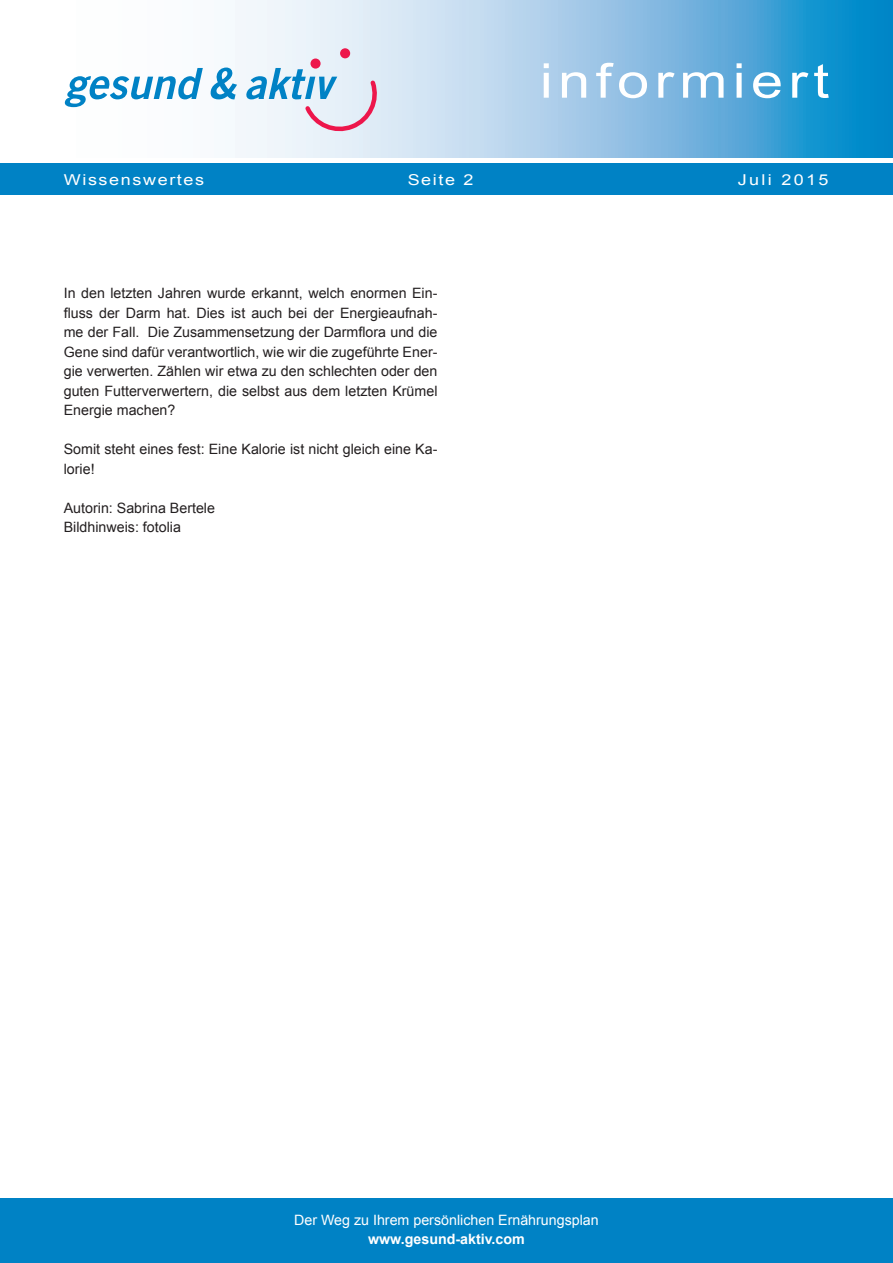
<style>
.page{position:relative;width:893px;height:1263px;background:#fff}
.page>*{position:absolute;margin:0;border:0;box-sizing:border-box;transform-origin:0 0}
.t1{font:48px "Arial";letter-spacing:.095em;color:#fff;scale:1.2 1}
.Weisse_Schrift_links{font:15px "Arial";letter-spacing:.09em;color:#fff;scale:1.2 1}
.Weisse_Schrift_recht{font:15px "Arial";letter-spacing:.13em;color:#fff;scale:1.2 1}
.Fließtext{font:14.25px/19.5px "Arial";color:#231f20;text-align:justify}
.t2{font:14.25px "Arial";color:#fff}
.t3{font:700 14.25px "Arial";color:#fff}
</style>
<div class="page">
<svg style="left:71px;top:0;width:822px;height:157px"></svg>
<div style="left:0;top:163px;width:893px;height:32px;background:#0082c5"></div>
<svg style="left:64px;top:68px;width:139px;height:39px"></svg>
<svg style="left:210px;top:68px;width:27px;height:31px"></svg>
<svg style="left:246px;top:68px;width:133px;height:65px"></svg>
<div style="left:310px;top:59px;width:11px;height:10px;background:#ed164b;border-radius:50%"></div>
<div style="left:340px;top:48px;width:10px;height:10px;background:#ed164b;border-radius:50%"></div>
<div style="left:0;top:1198px;width:893px;height:65px;background:#0082c5"></div>
<h1 class="t1" style="left:540px;top:49px;width:243px">informiert</h1>
<p class="Weisse_Schrift_links" style="left:64px;top:170px;width:119px">Wissenswertes</p>
<p class="Weisse_Schrift_links" style="left:408px;top:170px;width:56px">Seite 2</p>
<p class="Weisse_Schrift_recht" style="left:738px;top:169px;width:77px">Juli 2015</p>
<p class="Fließtext" style="left:64px;top:283px;width:375px">In den letzten Jahren wurde erkannt, welch enormen Ein&shy;fluss der Darm hat. Dies ist auch bei der Energieaufnah&shy;me der Fall. Die Zusammensetzung der Darmflora und die Gene sind dafür verantwortlich, wie wir die zugeführte Ener&shy;gie verwerten. Zählen wir etwa zu den schlechten oder den guten Futterverwertern, die selbst aus dem letzten Krümel Energie machen?</p>
<p class="Fließtext" style="left:64px;top:439px;width:375px">Somit steht eines fest: Eine Kalorie ist nicht gleich eine Ka&shy;lorie!</p>
<p class="Fließtext" style="left:64px;top:498px;width:153px">Autorin: Sabrina Bertele</p>
<p class="Fließtext" style="left:64px;top:517px;width:119px">Bildhinweis: fotolia</p>
<p class="t2" style="left:294px;top:1210px;width:306px">Der Weg zu Ihrem persönlichen Ernährungsplan</p>
<p class="t3" style="left:368px;top:1230px;width:158px">www.gesund-aktiv.com</p>
</div>
